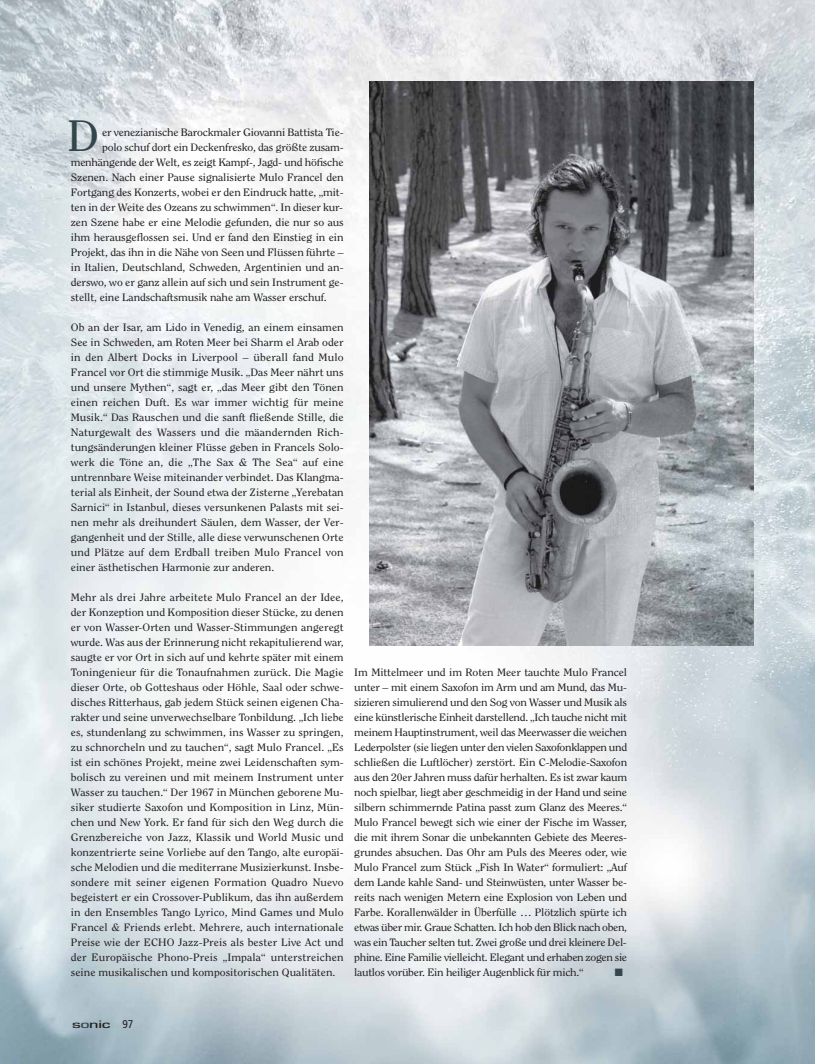
<style>
.page{position:relative;width:815px;height:1064px;background:#fff}
.page>*{position:absolute;margin:0;border:0;box-sizing:border-box;transform-origin:0 0}
.t1{font:43.75px "Clearface Std";color:#33454d;scale:1.1 1}
.t2{font:500 11.25px "Eurostile T";letter-spacing:-.02em;color:#231f20;scale:1.6 1}
.t3{font:10.62px/15px "Clearface Std";letter-spacing:-.01em;color:#231f20;text-align:justify;scale:1.1 1}
.t4{font:10.62px "Zapf Dingbats";color:#33454d}
.s1{color:#33454d}
.s2{font-family:"Frutiger LT Std";font-weight:400;font-stretch:condensed}
</style>
<div class="page">
<img style="left:0;top:0;width:815px;height:1064px">
<img style="left:370px;top:81px;width:383px;height:565px">
<h1 class="t1" style="left:67px;top:114px;width:31px">D</h1>
<p class="t3" style="left:102px;top:125px;width:221px">er venezianische Barockmaler Giovanni Battista Tie-</p>
<p class="t3" style="left:102px;top:140px;width:221px">polo schuf dort ein Deckenfresko, das größte zusam-</p>
<p class="t3" style="left:71px;top:155px;width:250px">menhängende der Welt, es zeigt Kampf-, Jagd- und höfische</p>
<p class="t3" style="left:71px;top:170px;width:250px">Szenen. Nach einer Pause signalisierte Mulo Francel den</p>
<p class="t3" style="left:71px;top:185px;width:249px">Fortgang des Konzerts, wobei er den Eindruck hatte, „mit-</p>
<p class="t3" style="left:71px;top:200px;width:249px">ten in der Weite des Ozeans zu schwimmen“. In dieser kur-</p>
<p class="t3" style="left:71px;top:215px;width:250px">zen Szene habe er eine Melodie gefunden, die nur so aus</p>
<p class="t3" style="left:71px;top:230px;width:250px">ihm herausgeflossen sei. Und er fand den Einstieg in ein</p>
<p class="t3" style="left:71px;top:245px;width:250px">Projekt, das ihn in die Nähe von Seen und Flüssen führte –</p>
<p class="t3" style="left:71px;top:260px;width:249px">in Italien, Deutschland, Schweden, Argentinien und an-</p>
<p class="t3" style="left:71px;top:275px;width:249px">derswo, wo er ganz allein auf sich und sein Instrument ge-</p>
<p class="t3" style="left:71px;top:290px;width:234px">stellt, eine Landschaftsmusik nahe am Wasser erschuf.</p>
<p class="t3" style="left:71px;top:320px;width:250px">Ob an der Isar, am Lido in Venedig, an einem einsamen See in Schweden, am Roten Meer bei Sharm el Arab oder in den Albert Docks in Liverpool – überall fand Mulo Francel vor Ort die stimmige Musik. „Das Meer nährt uns und unsere Mythen“, sagt er, „das Meer gibt den Tönen einen reichen Duft. Es war immer wichtig für meine Musik.“ Das Rauschen und die sanft fließende Stille, die Naturgewalt des Wassers und die mäandernden Rich&shy;tungsänderungen kleiner Flüsse geben in Francels Solo&shy;werk die Töne an, die „The Sax &amp; The Sea“ auf eine untrennbare Weise miteinander verbindet. Das Klangma&shy;terial als Einheit, der Sound etwa der Zisterne „Yerebatan Sarnici“ in Istanbul, dieses versunkenen Palasts mit sei&shy;nen mehr als dreihundert Säulen, dem Wasser, der Ver&shy;gangenheit und der Stille, alle diese verwunschenen Orte und Plätze auf dem Erdball treiben Mulo Francel von einer ästhetischen Harmonie zur anderen.</p>
<p class="t3" style="left:71px;top:590px;width:250px">Mehr als drei Jahre arbeitete Mulo Francel an der Idee, der Konzeption und Komposition dieser Stücke, zu denen er von Wasser-Orten und Wasser-Stimmungen angeregt wurde. Was aus der Erinnerung nicht rekapitulierend war, saugte er vor Ort in sich auf und kehrte später mit einem Toningenieur für die Tonaufnahmen zurück. Die Magie dieser Orte, ob Gotteshaus oder Höhle, Saal oder schwe&shy;disches Ritterhaus, gab jedem Stück seinen eigenen Cha&shy;rakter und seine unverwechselbare Tonbildung. „Ich liebe es, stundenlang zu schwimmen, ins Wasser zu springen, zu schnorcheln und zu tauchen“, sagt Mulo Francel. „Es ist ein schönes Projekt, meine zwei Leidenschaften sym&shy;bolisch zu vereinen und mit meinem Instrument unter Wasser zu tauchen.“ Der 1967 in München geborene Mu&shy;siker studierte Saxofon und Komposition in Linz, Mün&shy;chen und New York. Er fand für sich den Weg durch die Grenzbereiche von Jazz, Klassik und World Music und konzentrierte seine Vorliebe auf den Tango, alte europäi&shy;sche Melodien und die mediterrane Musizierkunst. Insbe&shy;sondere mit seiner eigenen Formation Quadro Nuevo begeistert er ein Crossover-Publikum, das ihn außerdem in den Ensembles Tango Lyrico, Mind Games und Mulo Francel &amp; Friends erlebt. Mehrere, auch internationale Preise wie der ECHO Jazz-Preis als bester Live Act und der Europäische Phono-Preis „Impala“ unterstreichen seine musikalischen und kompositorischen Qualitäten.</p>
<p class="t3" style="left:354px;top:665px;width:250px">Im Mittelmeer und im Roten Meer tauchte Mulo Francel unter – mit einem Saxofon im Arm und am Mund, das Mu&shy;sizieren simulierend und den Sog von Wasser und Musik als eine künstlerische Einheit darstellend. „Ich tauche nicht mit meinem Hauptinstrument, weil das Meerwasser die weichen Lederpolster (sie liegen unter den vielen Saxofonklappen und schließen die Luftlöcher) zerstört. Ein C-Melodie-Saxofon aus den 20er Jahren muss dafür herhalten. Es ist zwar kaum noch spielbar, liegt aber geschmeidig in der Hand und seine silbern schimmernde Patina passt zum Glanz des Meeres.“ Mulo Francel bewegt sich wie einer der Fische im Wasser, die mit ihrem Sonar die unbekannten Gebiete des Meeres&shy;grundes absuchen. Das Ohr am Puls des Meeres oder, wie Mulo Francel zum Stück „Fish In Water“ formuliert: „Auf dem Lande kahle Sand- und Steinwüsten, unter Wasser be&shy;reits nach wenigen Metern eine Explosion von Leben und Farbe. Korallenwälder in Überfülle … Plötzlich spürte ich etwas über mir. Graue Schatten. Ich hob den Blick nach oben, was ein Taucher selten tut. Zwei große und drei kleinere Del&shy;phine. Eine Familie vielleicht. Elegant und erhaben zogen sie lautlos vorüber. Ein heiliger Augenblick für mich.“</p>
<p class="t4" style="left:615px;top:967px;width:10px">■</p>
<p class="t2" style="left:72px;top:1018px;width:40px">s<span class="s1">o</span>nic <span class="s2">97</span></p>
</div>
